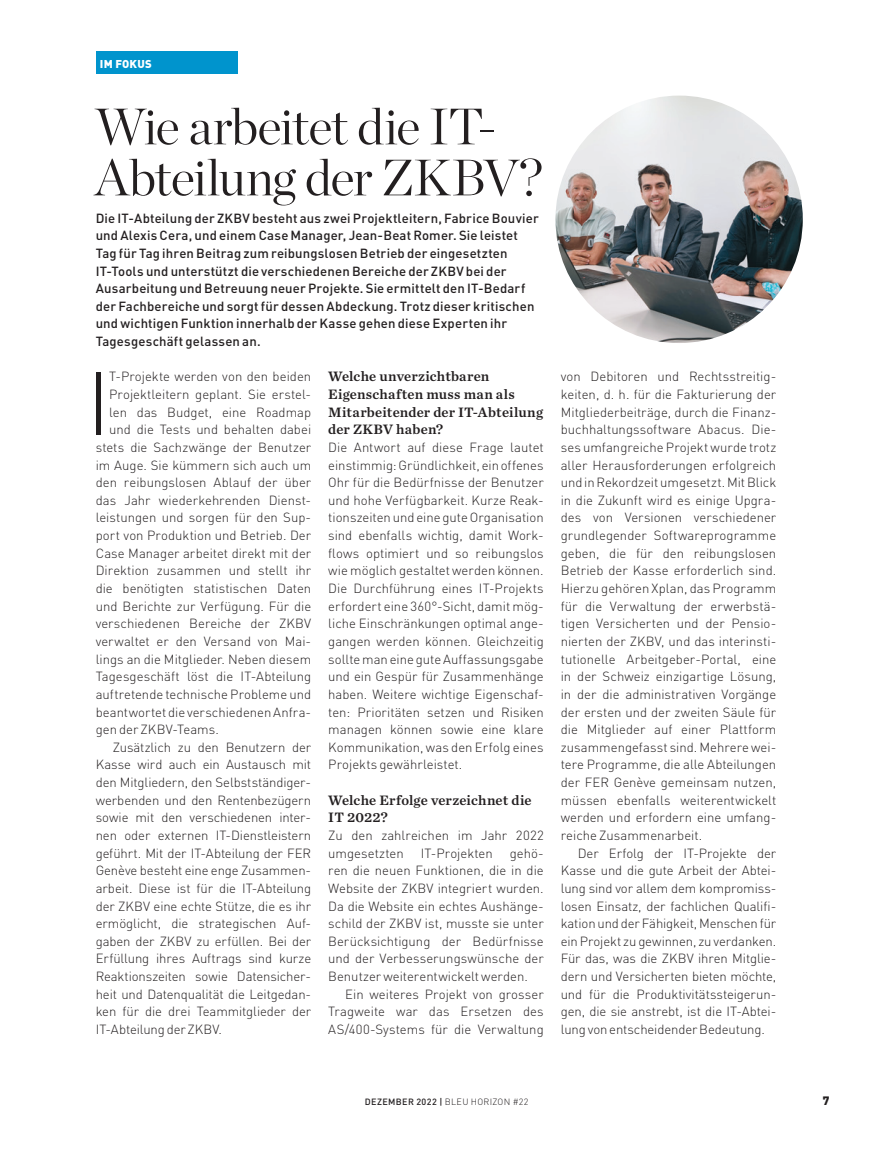
<style>
.page{position:relative;width:872px;height:1149px;background:#fff}
.page>*{position:absolute;margin:0;border:0;box-sizing:border-box;transform-origin:0 0}
.TXT_courant_lettrine{font:300 87.45px "DIN";color:#231f20}
.Titre_36_36_Chronicl{font:300 51px/51px "Chronicle Display";letter-spacing:-.025em;color:#231f20}
.Question_Interview_9{font:14.25px/17.7px "Chronicle Text G2 Semi";letter-spacing:.015em;color:#231f20}
.TXT_courant_DEUTSCH{font:300 13.2px/17.5px "DIN";color:#231f20;text-align:justify}
.TXT_courant_sans_ret{font:300 13.2px/17.5px "DIN";color:#231f20;text-align:justify}
.TXT_courant_lettrine-2{font:300 13.2px "DIN";color:#231f20}
.Chapeau___Intro_DEUT{font:500 13.2px/17.7px "DIN";letter-spacing:.015em;color:#231f20}
.t1{font:900 12px "DIN";color:#231f20}
.t2{font:900 11.25px "DIN";letter-spacing:.02em;color:#fff}
.t3{font:300 9px "DIN";letter-spacing:.03em;color:#231f20}
.s1{font-weight:500}
</style>
<div class="page">
<div style="left:96px;top:52px;width:141px;height:22px;background:#0094cd"></div>
<img style="left:555px;top:96px;width:247px;height:247px;border-radius:124px">
<p class="t2" style="left:100px;top:56px;width:53px">IM FOKUS</p>
<p class="Titre_36_36_Chronicl" style="left:95px;top:97px;width:449px">Wie arbeitet die IT-<br>Abteilung der ZKBV?</p>
<p class="Chapeau___Intro_DEUT" style="left:96px;top:208px;width:444px">Die IT-Abteilung der ZKBV besteht aus zwei Projektleitern, Fabrice Bouvier und Alexis Cera, und einem Case Manager, Jean-Beat Romer. Sie leistet Tag für Tag ihren Beitrag zum reibungslosen Betrieb der eingesetzten IT-Tools und unterstützt die verschiedenen Bereiche der ZKBV bei der Ausarbeitung und Betreuung neuer Projekte. Sie ermittelt den IT-Bedarf der Fachbereiche und sorgt für dessen Abdeckung. Trotz dieser kritischen und wichtigen Funktion innerhalb der Kasse gehen diese Experten ihr Tagesgeschäft gelassen an.</p>
<p class="TXT_courant_lettrine" style="left:86px;top:349px;width:25px">I</p>
<p class="TXT_courant_lettrine-2" style="left:109px;top:368px;width:203px">T-Projekte werden von den beiden</p>
<p class="TXT_courant_lettrine-2" style="left:109px;top:386px;width:203px">Projektleitern geplant. Sie erstel-</p>
<p class="TXT_courant_lettrine-2" style="left:109px;top:403px;width:203px">len das Budget, eine Roadmap</p>
<p class="TXT_courant_lettrine-2" style="left:109px;top:421px;width:203px">und die Tests und behalten dabei</p>
<p class="TXT_courant_lettrine-2" style="left:96px;top:439px;width:217px">stets die Sachzwänge der Benutzer</p>
<p class="TXT_courant_lettrine-2" style="left:96px;top:456px;width:217px">im Auge. Sie kümmern sich auch um</p>
<p class="TXT_courant_lettrine-2" style="left:96px;top:474px;width:217px">den reibungslosen Ablauf der über</p>
<p class="TXT_courant_lettrine-2" style="left:96px;top:492px;width:217px">das Jahr wiederkehrenden Dienst-</p>
<p class="TXT_courant_lettrine-2" style="left:96px;top:509px;width:217px">leistungen und sorgen für den Sup-</p>
<p class="TXT_courant_lettrine-2" style="left:96px;top:527px;width:217px">port von Produktion und Betrieb. Der</p>
<p class="TXT_courant_lettrine-2" style="left:96px;top:544px;width:217px">Case Manager arbeitet direkt mit der</p>
<p class="TXT_courant_lettrine-2" style="left:96px;top:562px;width:217px">Direktion zusammen und stellt ihr</p>
<p class="TXT_courant_lettrine-2" style="left:96px;top:580px;width:217px">die benötigten statistischen Daten</p>
<p class="TXT_courant_lettrine-2" style="left:96px;top:597px;width:217px">und Berichte zur Verfügung. Für die</p>
<p class="TXT_courant_lettrine-2" style="left:96px;top:615px;width:217px">verschiedenen Bereiche der ZKBV</p>
<p class="TXT_courant_lettrine-2" style="left:96px;top:633px;width:217px">verwaltet er den Versand von Mai-</p>
<p class="TXT_courant_lettrine-2" style="left:96px;top:650px;width:217px">lings an die Mitglieder. Neben diesem</p>
<p class="TXT_courant_lettrine-2" style="left:96px;top:668px;width:217px">Tagesgeschäft löst die IT-Abteilung</p>
<p class="TXT_courant_lettrine-2" style="left:96px;top:685px;width:217px">auftretende technische Probleme und</p>
<p class="TXT_courant_lettrine-2" style="left:96px;top:703px;width:217px">beantwortet die verschiedenen Anfra-</p>
<p class="TXT_courant_lettrine-2" style="left:96px;top:721px;width:125px">gen der ZKBV-Teams.</p>
<p class="TXT_courant_DEUTSCH" style="left:96px;top:738px;width:217px;text-indent:17px">Zusätzlich zu den Benutzern der Kasse wird auch ein Austausch mit den Mitgliedern, den Selbstständiger&shy;werbenden und den Rentenbezügern sowie mit den verschiedenen inter&shy;nen oder externen IT-Dienstleistern geführt. Mit der IT-Abteilung der FER Genève besteht eine enge Zusammen&shy;arbeit. Diese ist für die IT-Abteilung der ZKBV eine echte Stütze, die es ihr ermöglicht, die strategischen Auf&shy;gaben der ZKBV zu erfüllen. Bei der Erfüllung ihres Auftrags sind kurze Reaktionszeiten sowie Datensicher&shy;heit und Datenqualität die Leitgedan&shy;ken für die drei Teammitglieder der IT-Abteilung der ZKBV.</p>
<p class="Question_Interview_9" style="left:328px;top:367px;width:216px">Welche unverzichtbaren<br>Eigenschaften muss man als<br>Mitarbeitender der IT-Abteilung der ZKBV haben?</p>
<p class="TXT_courant_sans_ret" style="left:328px;top:438px;width:217px">Die Antwort auf diese Frage lautet einstimmig: Gründlichkeit, ein offenes Ohr für die Bedürfnisse der Benutzer und hohe Verfügbarkeit. Kurze Reak&shy;tionszeiten und eine gute Organisation sind ebenfalls wichtig, damit Work&shy;flows optimiert und so reibungslos wie möglich gestaltet werden können.<br>Die Durchführung eines IT-Projekts erfordert eine 360°-Sicht, damit mög&shy;liche Einschränkungen optimal ange&shy;gangen werden können. Gleichzeitig sollte man eine gute Auffassungsgabe und ein Gespür für Zusammenhänge haben. Weitere wichtige Eigenschaf&shy;ten: Prioritäten setzen und Risiken managen können sowie eine klare Kommunikation, was den Erfolg eines Projekts gewährleistet.</p>
<p class="Question_Interview_9" style="left:328px;top:790px;width:205px">Welche Erfolge verzeichnet die<br>IT 2022?</p>
<p class="TXT_courant_sans_ret" style="left:328px;top:826px;width:217px">Zu den zahlreichen im Jahr 2022 umgesetzten</p>
<p class="TXT_courant_sans_ret" style="left:328px;top:843px;width:217px;text-indent:181px">gehö&shy;ren die neuen Funktionen, die in die Website der ZKBV integriert wurden.<br>Da die Website ein echtes Aushänge&shy;schild der ZKBV ist, musste sie unter Berücksichtigung der Bedürfnisse und der Verbesserungswünsche der Benutzer weiterentwickelt werden.</p>
<p class="TXT_courant_DEUTSCH" style="left:328px;top:984px;width:217px;text-indent:17px">Ein weiteres Projekt von grosser Tragweite war das Ersetzen des AS/400-Systems für die Verwaltung</p>
<p class="TXT_courant_sans_ret" style="left:421px;top:843px;width:74px">IT-Projekten</p>
<p class="TXT_courant_DEUTSCH" style="left:561px;top:367px;width:217px">von Debitoren und Rechtsstreitig&shy;keiten, d. h. für die Fakturierung der Mitgliederbeiträge, durch die Finanz&shy;buchhaltungssoftware Abacus. Die&shy;ses umfangreiche Projekt wurde trotz aller Herausforderungen erfolgreich und in Rekordzeit umgesetzt. Mit Blick in die Zukunft wird es einige Upgra&shy;des von Versionen verschiedener grundlegender Softwareprogramme geben, die für den reibungslosen Betrieb der Kasse erforderlich sind.<br>Hierzu gehören Xplan, das Programm für die Verwaltung der erwerbstä&shy;tigen Versicherten und der Pensio&shy;nierten der ZKBV, und das interinsti&shy;tutionelle Arbeitgeber-Portal, eine in der Schweiz einzigartige Lösung, in der die administrativen Vorgänge der ersten und der zweiten Säule für die Mitglieder auf einer Plattform zusammengefasst sind. Mehrere wei&shy;tere Programme, die alle Abteilungen der FER Genève gemeinsam nutzen, müssen ebenfalls weiterentwickelt werden und erfordern eine umfang&shy;reiche Zusammenarbeit.</p>
<p class="TXT_courant_DEUTSCH" style="left:561px;top:843px;width:217px;text-indent:17px">Der Erfolg der IT-Projekte der Kasse und die gute Arbeit der Abtei&shy;lung sind vor allem dem kompromiss&shy;losen Einsatz, der fachlichen Qualifi&shy;kation und der Fähigkeit, Menschen für ein Projekt zu gewinnen, zu verdanken.<br>Für das, was die ZKBV ihren Mitglie&shy;dern und Versicherten bieten möchte, und für die Produktivitätssteigerun&shy;gen, die sie anstrebt, ist die IT-Abtei&shy;lung von entscheidender Bedeutung.</p>
<p class="t3" style="left:365px;top:1095px;width:165px"><span class="s1">DEZEMBER 2022 |</span> BLEU HORIZON #22</p>
<p class="t1" style="left:822px;top:1091px;width:8px">7</p>
</div>
